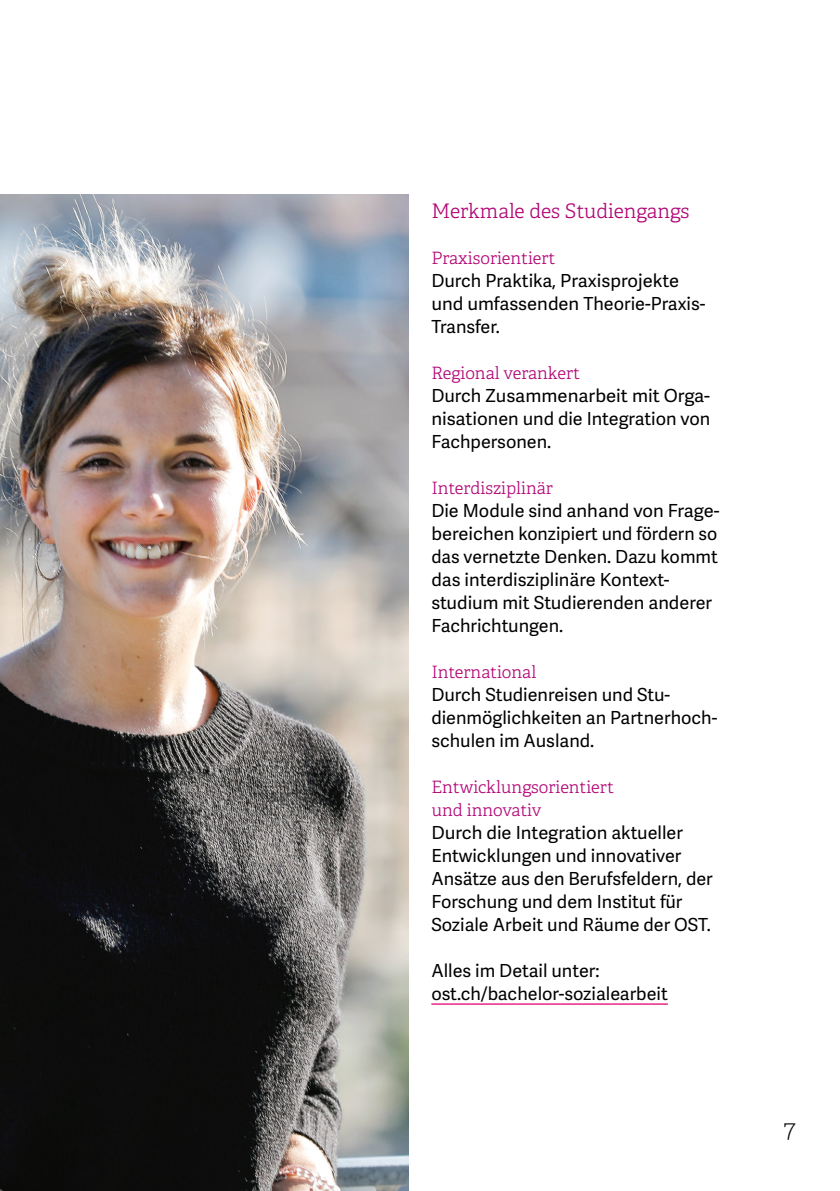
<style>
.page{position:relative;width:840px;height:1191px;background:#fff}
.page>*{position:absolute;margin:0;border:0;box-sizing:border-box;transform-origin:0 0}
.t1{font:100 26px "Adelle";color:#000}
.Untertitel_1{font:300 20px "Adelle";color:#b20776}
.Lauftext{font:18px/23px "Adelle Sans";color:#000}
.Untertitel_2{font:300 17px/23px "Adelle";color:#b20776}
</style>
<div class="page">
<hr style="left:431px;top:1003px;width:236px;height:1px;background:#e60071">
<img style="left:0;top:195px;width:408px;height:996px">
<p class="Untertitel_1" style="left:431px;top:198px;width:259px">Merkmale des Studiengangs</p>
<p class="Untertitel_2" style="left:431px;top:246px;width:125px">Praxisorientiert</p>
<p class="Lauftext" style="left:431px;top:269px;width:275px">Durch Praktika, Praxisprojekte und umfassenden Theorie-Praxis-<br>Transfer.</p>
<p class="Untertitel_2" style="left:431px;top:361px;width:150px">Regional verankert</p>
<p class="Lauftext" style="left:431px;top:384px;width:280px;text-align:justify">Durch Zusammenarbeit mit Orga&shy;nisationen und die Integration von Fachpersonen.</p>
<p class="Untertitel_2" style="left:431px;top:476px;width:123px">Interdisziplinär</p>
<p class="Lauftext" style="left:431px;top:499px;width:289px">Die Module sind anhand von Frage&shy;bereichen konzipiert und fördern so das vernetzte Denken. Dazu kommt das interdisziplinäre Kontext&shy;studium mit Studierenden anderer<br>Fachrichtungen.</p>
<p class="Untertitel_2" style="left:431px;top:660px;width:106px">International</p>
<p class="Lauftext" style="left:431px;top:683px;width:287px">Durch Studienreisen und Stu-- dienmöglichkeiten an Partnerhoch&shy;schulen im Ausland.</p>
<p class="Untertitel_2" style="left:431px;top:775px;width:184px">Entwicklungsorientiert und innovativ</p>
<p class="Lauftext" style="left:431px;top:821px;width:283px">Durch die Integration aktueller<br>Entwicklungen und innovativer<br>Ansätze aus den Berufsfeldern, der<br>Forschung und dem Institut für<br>Soziale Arbeit und Räume der OST.</p>
<p class="Lauftext" style="left:431px;top:959px;width:238px">Alles im Detail unter: ost.ch/bachelor-sozialearbeit</p>
<h1 class="t1" style="left:782px;top:1113px;width:14px">7</h1>
</div>
